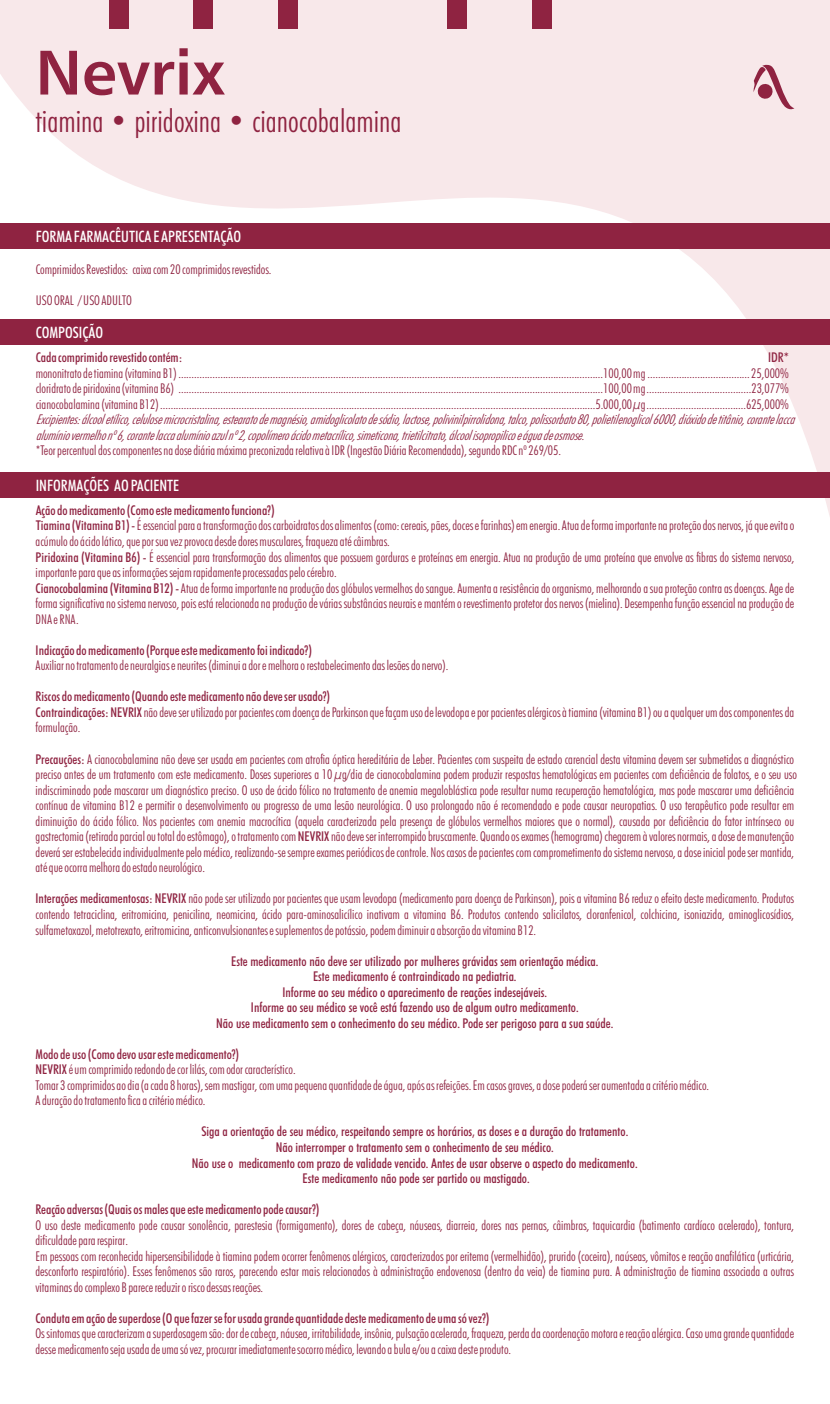
<style>
.page{position:relative;width:830px;height:1404px;background:#fff}
.page>*{position:absolute;margin:0;border:0;box-sizing:border-box;transform-origin:0 0}
.t1{font:63px "Humanist 777 BT Bold B";color:#8f2341}
.t2{font:300 condensed 31.5px "Futura BT";color:#8f2341}
.t3{font:500 condensed 15.75px "Futura BT";color:#fff}
.t4{font:300 condensed 13.5px/15.5px "Futura BT";color:#8f2341}
.t5{font:500 condensed 13.5px/15.5px "Futura BT";color:#8f2341;text-align:center}
.t6{font:13.5px/15.5px "Futura Lt Cn BT Italic";color:#8f2341}
.s1{font-weight:500}
</style>
<div class="page">
<svg style="left:0;top:0;width:829px;height:512px"></svg>
<div style="left:0;top:320px;width:829px;height:25px;background:#8f2341"></div>
<div style="left:0;top:223px;width:829px;height:25px;background:#8f2341"></div>
<div style="left:0;top:472px;width:829px;height:25px;background:#8f2341"></div>
<div style="left:194px;top:0;width:19px;height:29px;background:#8f2341"></div>
<div style="left:109px;top:0;width:19px;height:29px;background:#8f2341"></div>
<div style="left:278px;top:0;width:19px;height:29px;background:#8f2341"></div>
<div style="left:447px;top:0;width:19px;height:29px;background:#8f2341"></div>
<div style="left:532px;top:0;width:19px;height:29px;background:#8f2341"></div>
<svg style="left:753px;top:65px;width:41px;height:45px;background:#d7abb6"></svg>
<h1 class="t1" style="left:36px;top:47px;width:190px">Nevrix</h1>
<h2 class="t2" style="left:36px;top:108px;width:367px">tiamina • piridoxina • cianocobalamina</h2>
<p class="t3" style="left:36px;top:230px;width:207px">FORMA FARMACÊUTICA E APRESENTAÇÃO</p>
<p class="t4" style="left:36px;top:263px;width:237px">Comprimidos Revestidos: caixa com 20 comprimidos revestidos.</p>
<p class="t4" style="left:36px;top:294px;width:98px">USO ORAL / USO ADULTO</p>
<p class="t3" style="left:36px;top:326px;width:69px">COMPOSIÇÃO</p>
<p class="t5" style="left:36px;top:351px;width:148px">Cada comprimido revestido contém:</p>
<p class="t5" style="left:767px;top:351px;width:22px">IDR*</p>
<p class="t4" style="left:36px;top:366px;width:754px;text-align:justify">mononitrato de tiamina (vitamina B1) ..................................................................................................................................................................100,00 mg ....................................... 25,000% cloridrato de piridoxina (vitamina B6) ..................................................................................................................................................................100,00 mg........................................23,077% cianocobalamina (vitamina B12)......................................................................................................................................................................5.000,00 µg......................................625,000%</p>
<p class="t6" style="left:36px;top:413px;width:759px">Excipientes: álcool etílico, celulose microcristalina, estearato de magnésio, amidoglicolato de sódio, lactose, polivinilpirrolidona, talco, polissorbato 80, polietilenoglicol 6000, dióxido de titânio, corante lacca alumínio vermelho nº 6, corante lacca alumínio azul nº 2, copolímero ácido metacrílico, simeticona, trietilcitrato, álcool isopropilico e água de osmose.</p>
<p class="t4" style="left:36px;top:444px;width:526px">*Teor percentual dos componentes na dose diária máxima preconizada relativa à IDR (Ingestão Diária Recomendada), segundo RDC nº 269/05.</p>
<p class="t3" style="left:36px;top:479px;width:145px">INFORMAÇÕES AO PACIENTE</p>
<p class="t4" style="left:36px;top:503px;width:759px"><span class="s1">Ação do medicamento (Como este medicamento funciona?)<br>Tiamina (Vitamina B1) -</span> É essencial para a transformação dos carboidratos dos alimentos (como: cereais, pães, doces e farinhas) em energia. Atua de forma importante na proteção dos nervos, já que evita o acúmulo do ácido lático, que por sua vez provoca desde dores musculares, fraqueza até câimbras.<br><span class="s1">Piridoxina (Vitamina B6) -</span> É essencial para transformação dos alimentos que possuem gorduras e proteínas em energia. Atua na produção de uma proteína que envolve as fibras do sistema nervoso, importante para que as informações sejam rapidamente processadas pelo cérebro.<br><span class="s1">Cianocobalamina (Vitamina B12) -</span>Atua de forma importante na produção dos glóbulos vermelhos do sangue. Aumenta a resistência do organismo, melhorando a sua proteção contra as doenças. Age de forma significativa no sistema nervoso, pois está relacionada na produção de várias substâncias neurais e mantém o revestimento protetor dos nervos (mielina). Desempenha função essencial na produção de DNA e RNA.</p>
<p class="t5" style="left:36px;top:643px;width:278px">Indicação do medicamento (Porque este medicamento foi indicado?)</p>
<p class="t4" style="left:36px;top:659px;width:414px">Auxiliar no tratamento de neuralgias e neurites (diminui a dor e melhora o restabelecimento das lesões do nervo).</p>
<p class="t4" style="left:36px;top:690px;width:759px"><span class="s1">Riscos do medicamento (Quando este medicamento não deve ser usado?)<br>Contraindicações: NEVRIX</span>não deve ser utilizado por pacientes com doença de Parkinson que façam uso de levodopa e por pacientes alérgicos à tiamina (vitamina B1) ou a qualquer um dos componentes da formulação.</p>
<p class="t4" style="left:36px;top:752px;width:762px"><span class="s1">Precauções:</span> A cianocobalamina não deve ser usada em pacientes com atrofia óptica hereditária de Leber. Pacientes com suspeita de estado carencial desta vitamina devem ser submetidos a diagnóstico preciso antes de um tratamento com este medicamento. Doses superiores a 10 µg/dia de cianocobalamina podem produzir respostas hematológicas em pacientes com deficiência de folatos, e o seu uso indiscriminado pode mascarar um diagnóstico preciso. O uso de ácido fólico no tratamento de anemia megaloblástica pode resultar numa recuperação hematológica, mas pode mascarar uma deficiência contínua de vitamina B12 e permitir o desenvolvimento ou progresso de uma lesão neurológica. O uso prolongado não é recomendado e pode causar neuropatias. O uso terapêutico pode resultar em diminuição do ácido fólico. Nos pacientes com anemia macrocítica (aquela caracterizada pela presença de glóbulos vermelhos maiores que o normal), causada por deficiência do fator intrínseco ou gastrectomia (retirada parcial ou total do estômago), o tratamento com <span class="s1">NEVRIX</span>não deve ser interrompido bruscamente. Quando os exames (hemograma) chegarem à valores normais, a dose de manutenção deverá ser estabelecida individualmente pelo médico, realizando-se sempre exames periódicos de controle. Nos casos de pacientes com comprometimento do sistema nervoso, a dose inicial pode ser mantida, até que ocorra melhora do estado neurológico.</p>
<p class="t4" style="left:36px;top:892px;width:759px;text-align:justify"><span class="s1">Interações medicamentosas: NEVRIX</span> não pode ser utilizado por pacientes que usam levodopa (medicamento para doença de Parkinson), pois a vitamina B6 reduz o efeito deste medicamento. Produtos contendo tetraciclina, eritromicina, penicilina, neomicina, ácido para-aminosalicílico inativam a vitamina B6. Produtos contendo salicilatos, cloranfenicol, colchicina, isoniazida, aminoglicosídios, sulfametoxazol, metotrexato, eritromicina, anticonvulsionantes e suplementos de potássio, podem diminuir a absorção da vitamina B12.</p>
<p class="t5" style="left:216px;top:954px;width:398px">Este medicamento não deve ser utilizado por mulheres grávidas sem orientação médica.<br>Este medicamento é contraindicado na pediatria.<br>Informe ao seu médico o aparecimento de reações indesejáveis.<br>Informe ao seu médico se você está fazendo uso de algum outro medicamento.<br>Não use medicamento sem o conhecimento do seu médico. Pode ser perigoso para a sua saúde.</p>
<p class="t4" style="left:36px;top:1047px;width:674px"><span class="s1">Modo de uso (Como devo usar este medicamento?)<br>NEVRIX</span> é um comprimido redondo de cor lilás, com odor característico.<br>Tomar 3 comprimidos ao dia (a cada 8 horas), sem mastigar, com uma pequena quantidade de água, após as refeições. Em casos graves, a dose poderá ser aumentada a critério médico.<br>A duração do tratamento fica a critério médico.</p>
<p class="t5" style="left:192px;top:1125px;width:447px">Siga a orientação de seu médico, respeitando sempre os horários, as doses e a duração do tratamento.<br>Não interromper o tratamento sem o conhecimento de seu médico.<br>Não use o medicamento com prazo de validade vencido. Antes de usar observe o aspecto do medicamento.<br>Este medicamento não pode ser partido ou mastigado.</p>
<p class="t5" style="left:36px;top:1202px;width:285px">Reação adversas (Quais os males que este medicamento pode causar?)</p>
<p class="t4" style="left:35px;top:1218px;width:759px">O uso deste medicamento pode causar sonolência, parestesia (formigamento), dores de cabeça, náuseas, diarreia, dores nas pernas, câimbras, taquicardia (batimento cardíaco acelerado), tontura, dificuldade para respirar.<br>Em pessoas com reconhecida hipersensibilidade à tiamina podem ocorrer fenômenos alérgicos, caracterizados por eritema (vermelhidão), prurido (coceira), naúseas, vômitos e reação anafilática (urticária, desconforto respiratório). Esses fenômenos são raros, parecendo estar mais relacionados à administração endovenosa (dentro da veia) de tiamina pura. A administração de tiamina associada a outras vitaminas do complexo B parece reduzir o risco dessas reações.</p>
<p class="t5" style="left:35px;top:1311px;width:455px">Conduta em ação de superdose (O que fazer se for usada grande quantidade deste medicamento de uma só vez?)</p>
<p class="t4" style="left:35px;top:1326px;width:759px">Os sintomas que caracterizam a superdosagem são: dor de cabeça, náusea, irritabilidade, insônia, pulsação acelerada, fraqueza, perda da coordenação motora e reação alérgica. Caso uma grande quantidade desse medicamento seja usada de uma só vez, procurar imediatamente socorro médico, levando a bula e/ou a caixa deste produto.</p>
</div>
